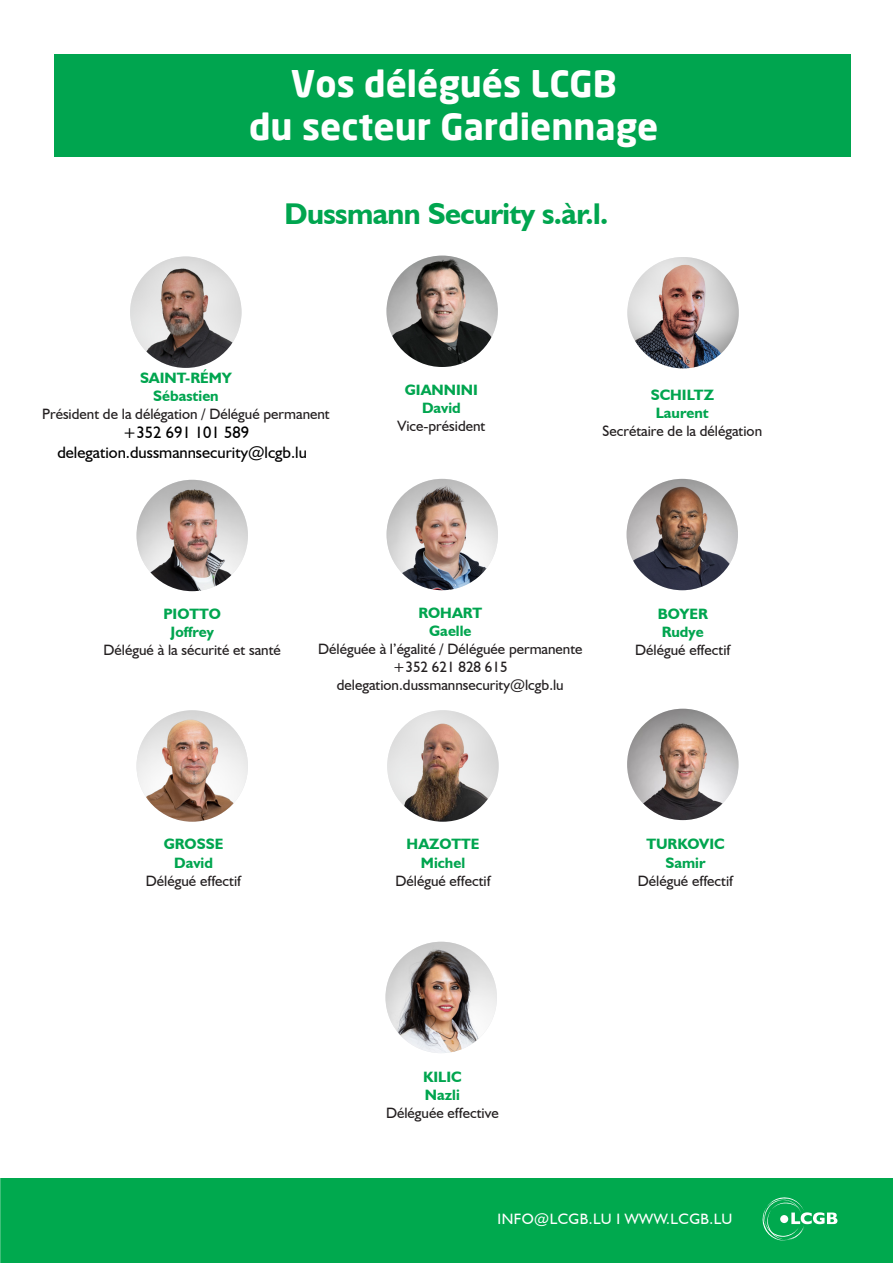
<style>
.page{position:relative;width:893px;height:1263px;background:#fff}
.page>*{position:absolute;margin:0;border:0;box-sizing:border-box;transform-origin:0 0}
.t1{font:700 36px/43.2px "Neo Sans";color:#fff;text-align:center}
.t2{font:700 30px "Humanist 521 BT";letter-spacing:-.02em;color:#00a54f}
.t3{font:16.5px "Humanist 521 BT";color:#000}
.t4{font:15px/18px "Humanist 521 BT";color:#231f20;text-align:center}
.t5{font:700 15px "Humanist 521 BT";color:#00a54f}
.t6{font:15px "Humanist 521 BT";letter-spacing:.03em;color:#fff}
.s1{font-weight:700;color:#00a54f}
</style>
<div class="page">
<div style="left:0;top:1178px;width:893px;height:85px;background:#00a94e"></div>
<svg style="left:762px;top:1197px;width:75px;height:44px"></svg>
<div style="left:54px;top:54px;width:796px;height:103px;background:#00a54f"></div>
<img style="left:130px;top:256px;width:112px;height:112px;border-radius:56px">
<img style="left:627px;top:257px;width:112px;height:111px;border-radius:56px">
<img style="left:627px;top:709px;width:111px;height:111px;border-radius:56px">
<img style="left:386px;top:256px;width:112px;height:111px;border-radius:56px">
<img style="left:387px;top:479px;width:111px;height:111px;border-radius:56px">
<img style="left:137px;top:480px;width:111px;height:111px;border-radius:56px">
<img style="left:137px;top:710px;width:111px;height:112px;border-radius:56px">
<img style="left:387px;top:710px;width:112px;height:112px;border-radius:56px">
<img style="left:385px;top:942px;width:112px;height:111px;border-radius:56px">
<img style="left:627px;top:479px;width:111px;height:111px;border-radius:56px">
<p class="t1" style="left:249px;top:61px;width:411px">Vos délégués LCGB<br>du secteur Gardiennage</p>
<p class="t2" style="left:285px;top:195px;width:325px">Dussmann Security s.àr.l.</p>
<p class="t5" style="left:140px;top:368px;width:93px">SAINT-RÉMY</p>
<p class="t4" style="left:42px;top:386px;width:289px"><span class="s1">Sébastien<br></span>Président de la délégation / Délégué permanent</p>
<p class="t3" style="left:123px;top:423px;width:128px">+352 691 101 589</p>
<p class="t3" style="left:57px;top:442px;width:251px">delegation.dussmannsecurity@lcgb.lu</p>
<p class="t5" style="left:405px;top:380px;width:75px">GIANNINI</p>
<p class="t5" style="left:422px;top:398px;width:40px">David</p>
<p class="t4" style="left:397px;top:416px;width:89px">Vice-président</p>
<p class="t5" style="left:651px;top:385px;width:65px">SCHILTZ</p>
<p class="t5" style="left:656px;top:403px;width:55px">Laurent</p>
<p class="t4" style="left:603px;top:421px;width:161px">Secrétaire de la délégation</p>
<p class="t5" style="left:163px;top:604px;width:59px">PIOTTO</p>
<p class="t4" style="left:104px;top:622px;width:179px"><span class="s1">Joffrey<br></span>Délégué à la sécurité et santé</p>
<p class="t5" style="left:418px;top:603px;width:65px">ROHART</p>
<p class="t5" style="left:429px;top:621px;width:44px">Gaelle</p>
<p class="t4" style="left:318px;top:639px;width:266px">Déléguée à l’égalité / Déléguée permanente</p>
<p class="t4" style="left:393px;top:657px;width:116px">+352 621 828 615</p>
<p class="t4" style="left:337px;top:675px;width:228px">delegation.dussmannsecurity@lcgb.lu</p>
<p class="t5" style="left:658px;top:604px;width:52px">BOYER</p>
<p class="t4" style="left:635px;top:622px;width:97px"><span class="s1">Rudye<br></span>Délégué effectif</p>
<p class="t5" style="left:164px;top:835px;width:61px">GROSSE</p>
<p class="t4" style="left:146px;top:853px;width:97px"><span class="s1">David<br></span>Délégué effectif</p>
<p class="t5" style="left:407px;top:835px;width:74px">HAZOTTE</p>
<p class="t4" style="left:395px;top:853px;width:97px"><span class="s1">Michel<br></span>Délégué effectif</p>
<p class="t5" style="left:646px;top:835px;width:80px">TURKOVIC</p>
<p class="t5" style="left:665px;top:853px;width:42px">Samir</p>
<p class="t4" style="left:638px;top:871px;width:97px">Délégué effectif</p>
<p class="t5" style="left:423px;top:1068px;width:40px">KILIC</p>
<p class="t4" style="left:386px;top:1086px;width:114px"><span class="s1">Nazli<br></span>Déléguée effective</p>
<p class="t6" style="left:497px;top:1209px;width:236px">INFO@LCGB.LU I WWW.LCGB.LU</p>
</div>
